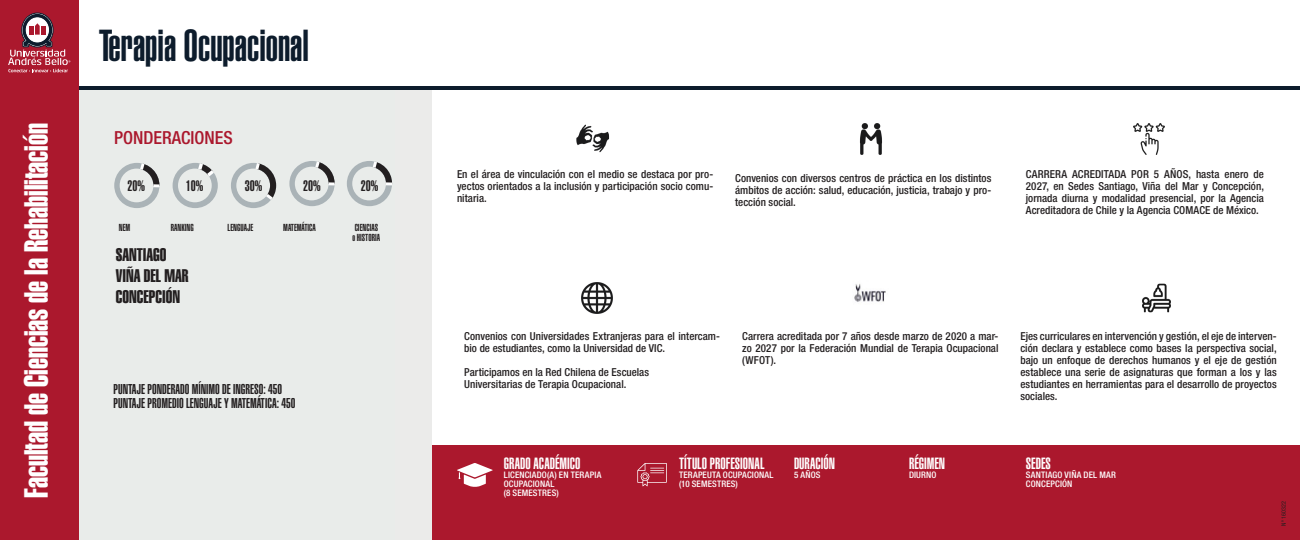
<style>
.page{position:relative;width:1300px;height:540px;background:#fff}
.page>*{position:absolute;margin:0;border:0;box-sizing:border-box;transform-origin:0 0}
.t1{font:44px "Helvetica LT Std Ultra Comp";color:#0d1c2c}
.t2{font:33px "Helvetica LT Std Extra Comp";color:#fff}
.t3{font:18px "Helvetica LT Std Extra Comp";color:#231f20}
.t4{font:500 condensed 18px "Helvetica Neue LT Pro";color:#ab182d}
.t5{font:16px "Helvetica LT Std Ultra Comp";color:#fff}
.t6{font:15px "Helvetica LT Std Ultra Comp";color:#231f20}
.t7{font:14px "Helvetica LT Std Ultra Comp";color:#231f20}
._1{font:500 condensed 11px/12px "Helvetica Neue LT Pro";color:#231f20;text-align:justify}
.t8{font:10px/10px "Helvetica LT Std Ultra Comp";color:#231f20}
.t9{font:500 condensed 9px/9px "Helvetica Neue LT Pro";letter-spacing:.015em;color:#fff}
.t10{font:condensed 6px "Helvetica Neue LT Pro";letter-spacing:.035em;color:#231f20}
</style>
<div class="page">
<div style="left:78px;top:86px;width:354px;height:454px;background:#ebebea"></div>
<hr style="left:65px;top:86px;width:1235px;height:4px;background:#0d1c2c">
<div style="left:432px;top:446px;width:868px;height:94px;background:#ab182d"></div>
<div style="left:0;top:0;width:78px;height:540px;background:#ab182d"></div>
<svg style="left:8px;top:13px;width:62px;height:59px"></svg>
<svg style="left:457px;top:463px;width:36px;height:24px"></svg>
<svg style="left:637px;top:463px;width:30px;height:23px"></svg>
<svg style="left:114px;top:163px;width:45px;height:45px"></svg>
<svg style="left:231px;top:163px;width:45px;height:45px"></svg>
<svg style="left:173px;top:163px;width:45px;height:45px"></svg>
<img style="left:854px;top:284px;width:32px;height:18px">
<img style="left:1133px;top:123px;width:32px;height:32px">
<img style="left:576px;top:124px;width:34px;height:29px">
<img style="left:860px;top:123px;width:22px;height:32px">
<img style="left:581px;top:282px;width:32px;height:32px">
<img style="left:1142px;top:283px;width:29px;height:30px">
<svg style="left:289px;top:161px;width:46px;height:45px"></svg>
<svg style="left:347px;top:161px;width:45px;height:45px"></svg>
<p class="t2" style="left:16px;top:498px;width:377px;rotate:-90deg">Facultad de Ciencias de la Rehabilitación</p>
<p class="t1" style="left:99px;top:20px;width:212px">Terapia Ocupacional</p>
<p class="t4" style="left:114px;top:127px;width:120px">PONDERACIONES</p>
<p class="t6" style="left:128px;top:177px;width:19px">20%</p>
<p class="t6" style="left:186px;top:177px;width:19px">10%</p>
<p class="t6" style="left:245px;top:177px;width:19px">30%</p>
<p class="t6" style="left:303px;top:177px;width:19px">20%</p>
<p class="t6" style="left:361px;top:177px;width:19px">20%</p>
<p class="t8" style="left:119px;top:223px;width:13px">NEM</p>
<p class="t8" style="left:171px;top:223px;width:24px">RANKING</p>
<p class="t8" style="left:228px;top:223px;width:27px">LENGUAJE</p>
<p class="t8" style="left:283px;top:223px;width:34px">MATEMÁTICA</p>
<p class="t8" style="left:353px;top:223px;width:29px">CIENCIAS o HISTORIA</p>
<p class="t3" style="left:116px;top:244px;width:52px">SANTIAGO</p>
<p class="t3" style="left:116px;top:265px;width:74px">VIÑA DEL MAR</p>
<p class="t3" style="left:116px;top:286px;width:66px">CONCEPCIÓN</p>
<p class="t7" style="left:113px;top:382px;width:170px">PUNTAJE PONDERADO MÍNIMO DE INGRESO: 450</p>
<p class="t7" style="left:113px;top:396px;width:183px">PUNTAJE PROMEDIO LENGUAJE Y MATEMÁTICA: 450</p>
<p class="_1" style="left:457px;top:168px;width:258px">En el área de vinculación con el medio se destaca por pro&shy;yectos orientados a la inclusión y participación socio comu&shy;nitaria.</p>
<p class="_1" style="left:735px;top:172px;width:258px">Convenios con diversos centros de práctica en los distintos ámbitos de acción: salud, educación, justicia, trabajo y pro&shy;tección social.</p>
<p class="_1" style="left:1026px;top:168px;width:240px">CARRERA ACREDITADA POR 5 AÑOS, hasta enero de 2027, en Sedes Santiago, Viña del Mar y Concepción, jornada diurna y modalidad presencial, por la Agencia Acreditadora de Chile y la Agencia COMACE de México.</p>
<p class="_1" style="left:464px;top:330px;width:257px">Convenios con Universidades Extranjeras para el intercam&shy;bio de estudiantes, como la Universidad de VIC.</p>
<p class="_1" style="left:464px;top:366px;width:186px">Participamos en la Red Chilena de Escuelas</p>
<p class="_1" style="left:464px;top:378px;width:164px">Universitarias de Terapia Ocupacional.</p>
<p class="_1" style="left:742px;top:330px;width:258px">Carrera acreditada por 7 años desde marzo de 2020 a mar&shy;zo 2027 por la Federación Mundial de Terapia Ocupacional (WFOT).</p>
<p class="_1" style="left:1020px;top:330px;width:258px">Ejes curriculares en intervención y gestión, el eje de interven&shy;ción declara y establece como bases la perspectiva social, bajo un enfoque de derechos humanos y el eje de gestión establece una serie de asignaturas que forman a los y las estudiantes en herramientas para el desarrollo de proyectos sociales.</p>
<p class="t5" style="left:504px;top:454px;width:78px">GRADO ACADÉMICO</p>
<p class="t9" style="left:504px;top:470px;width:99px">LICENCIADO(A) EN TERAPIA<br>OCUPACIONAL</p>
<p class="t9" style="left:504px;top:488px;width:56px">(8 SEMESTRES)</p>
<p class="t5" style="left:679px;top:454px;width:87px">TÍTULO PROFESIONAL</p>
<p class="t9" style="left:679px;top:470px;width:96px">TERAPEUTA OCUPACIONAL</p>
<p class="t9" style="left:679px;top:479px;width:60px">(10 SEMESTRES)</p>
<p class="t5" style="left:794px;top:454px;width:43px">DURACIÓN</p>
<p class="t9" style="left:794px;top:470px;width:28px">5 AÑOS</p>
<p class="t5" style="left:909px;top:454px;width:38px">RÉGIMEN</p>
<p class="t9" style="left:909px;top:470px;width:29px">DIURNO</p>
<p class="t5" style="left:1026px;top:454px;width:27px">SEDES</p>
<p class="t9" style="left:1026px;top:470px;width:92px">SANTIAGO VIÑA DEL MAR<br>CONCEPCIÓN</p>
<p class="t10" style="left:1280px;top:526px;width:26px;rotate:-90deg">Nº 160322</p>
</div>
